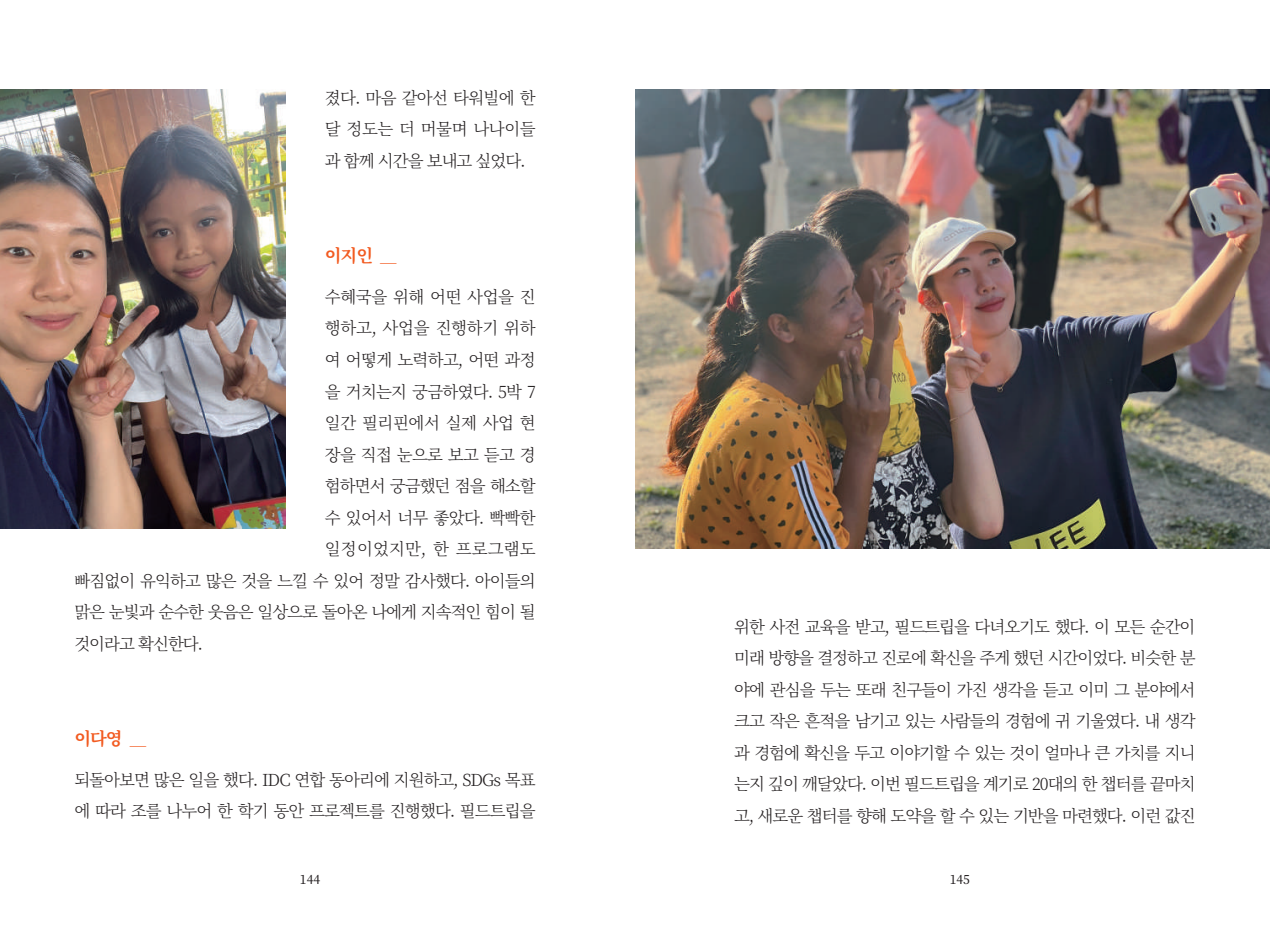
<style>
.page{position:relative;width:1270px;height:933px;background:#fff}
.page>*{position:absolute;margin:0;border:0;box-sizing:border-box;transform-origin:0 0}
.t1{font:700 17.5px "Source Han Serif K";letter-spacing:-.06em;color:#f25b21}
.t2{font:300 16.62px/31.5px "Source Han Serif K";letter-spacing:-.055em;color:#231f20;text-align:justify}
.t3{font:300 16.62px "Source Han Serif K";letter-spacing:-.025em;color:#231f20}
.t4{font:300 16.62px "Source Han Serif K";letter-spacing:-.02em;color:#231f20}
.t5{font:300 16.62px "Source Han Serif K";letter-spacing:.01em;color:#231f20}
.t6{font:500 12.25px "Source Han Serif K";color:#231f20}
.s1{font-weight:300;font-size:16.62px}
</style>
<div class="page">
<img style="left:0;top:89px;width:285px;height:440px">
<img style="left:635px;top:89px;width:635px;height:459px">
<p class="t2" style="left:325px;top:82px;width:212px">졌다. 마음 같아선 타워빌에 한 달 정도는 더 머물며 나나이들 과 함께 시간을 보내고 싶었다.</p>
<p class="t1" style="left:325px;top:246px;width:73px">이지인 <span class="s1">＿</span></p>
<p class="t3" style="left:325px;top:287px;width:212px">수혜국을 위해 어떤 사업을 진</p>
<p class="t4" style="left:325px;top:319px;width:212px">행하고, 사업을 진행하기 위하</p>
<p class="t2" style="left:325px;top:344px;width:212px">여 어떻게 노력하고, 어떤 과정</p>
<p class="t2" style="left:325px;top:376px;width:212px">을 거치는지 궁금하였다. 5박 7</p>
<p class="t3" style="left:325px;top:413px;width:212px">일간 필리핀에서 실제 사업 현</p>
<p class="t2" style="left:325px;top:439px;width:212px">장을 직접 눈으로 보고 듣고 경</p>
<p class="t2" style="left:325px;top:470px;width:212px">험하면서 궁금했던 점을 해소할</p>
<p class="t2" style="left:325px;top:502px;width:212px">수 있어서 너무 좋았다. 빡빡한</p>
<p class="t5" style="left:325px;top:539px;width:212px">일정이었지만, 한 프로그램도</p>
<p class="t2" style="left:74px;top:565px;width:463px">빠짐없이 유익하고 많은 것을 느낄 수 있어 정말 감사했다. 아이들의</p>
<p class="t2" style="left:74px;top:596px;width:463px">맑은 눈빛과 순수한 웃음은 일상으로 돌아온 나에게 지속적인 힘이 될</p>
<p class="t2" style="left:74px;top:628px;width:130px">것이라고 확신한다.</p>
<p class="t1" style="left:74px;top:728px;width:73px">이다영 <span class="s1">＿</span></p>
<p class="t2" style="left:74px;top:764px;width:463px">되돌아보면 많은 일을 했다. IDC 연합 동아리에 지원하고, SDGs 목표 에 따라 조를 나누어 한 학기 동안 프로젝트를 진행했다. 필드트립을</p>
<p class="t2" style="left:734px;top:611px;width:463px">위한 사전 교육을 받고, 필드트립을 다녀오기도 했다. 이 모든 순간이 미래 방향을 결정하고 진로에 확신을 주게 했던 시간이었다. 비슷한 분 야에 관심을 두는 또래 친구들이 가진 생각을 듣고 이미 그 분야에서 크고 작은 흔적을 남기고 있는 사람들의 경험에 귀 기울였다. 내 생각 과 경험에 확신을 두고 이야기할 수 있는 것이 얼마나 큰 가치를 지니 는지 깊이 깨달았다. 이번 필드트립을 계기로 20대의 한 챕터를 끝마치 고, 새로운 챕터를 향해 도약을 할 수 있는 기반을 마련했다. 이런 값진</p>
<p class="t6" style="left:300px;top:872px;width:22px">144</p>
<p class="t6" style="left:950px;top:872px;width:22px">145</p>
</div>
